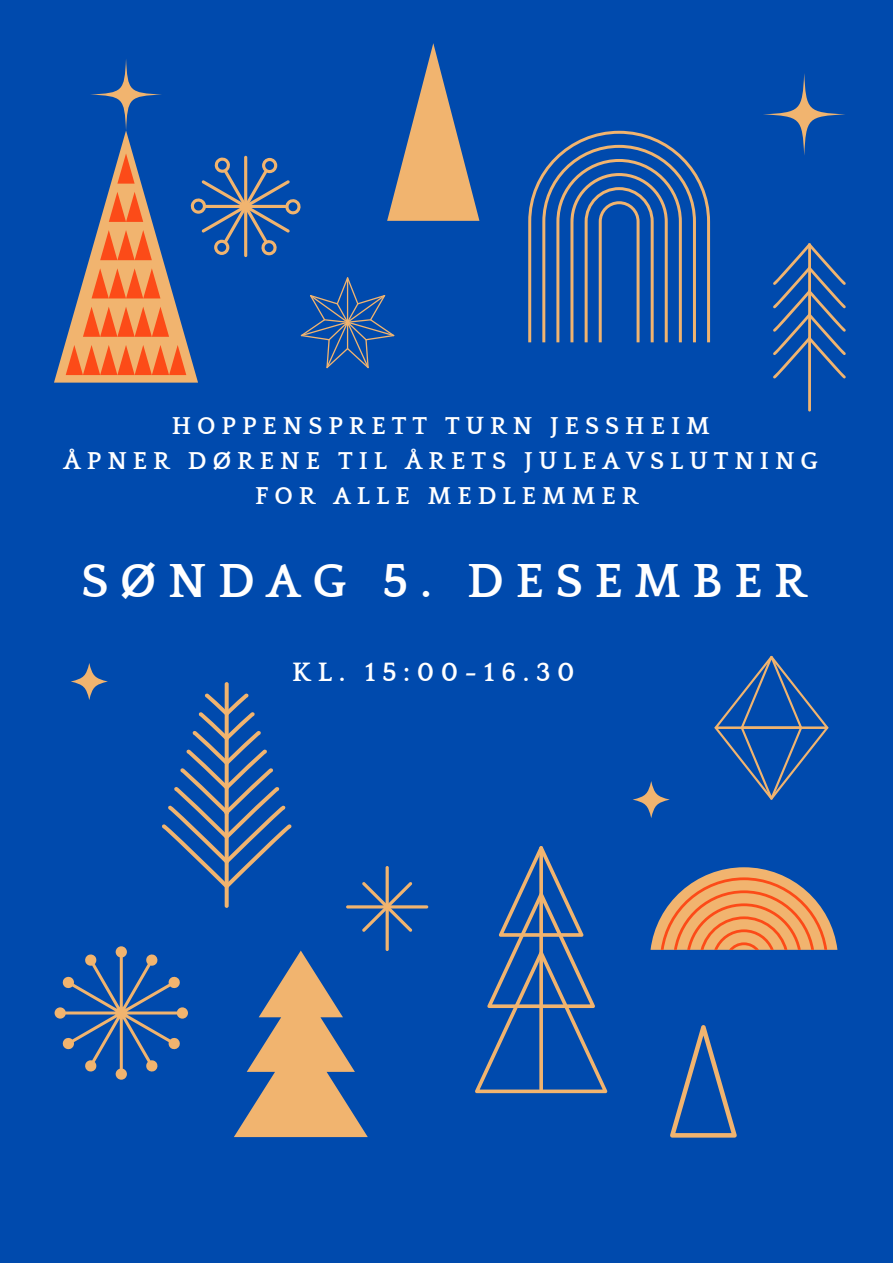
<style>
.page{position:relative;width:893px;height:1263px;background:#004aad}
.page>*{position:absolute;margin:0;border:0;box-sizing:border-box;transform-origin:0 0}
.t1{font:700 49.05px "Quattrocento";letter-spacing:.235em;color:#fff}
.t2{font:700 27.3px "Quattrocento";letter-spacing:.235em;color:#fff}
.t3{font:700 25.05px "Quattrocento";letter-spacing:.235em;color:#fff}
</style>
<div class="page">
<svg style="left:650px;top:867px;width:187px;height:83px"></svg>
<svg style="left:225px;top:682px;width:4px;height:226px"></svg>
<svg style="left:162px;top:693px;width:129px;height:195px"></svg>
<svg style="left:528px;top:131px;width:182px;height:211px"></svg>
<svg style="left:714px;top:656px;width:114px;height:144px"></svg>
<svg style="left:55px;top:946px;width:133px;height:134px"></svg>
<svg style="left:475px;top:846px;width:132px;height:247px"></svg>
<svg style="left:539px;top:846px;width:4px;height:245px"></svg>
<svg style="left:763px;top:73px;width:82px;height:83px"></svg>
<hr style="left:808px;top:244px;width:3px;height:167px;background:#f1b46f">
<svg style="left:773px;top:243px;width:72px;height:135px"></svg>
<svg style="left:71px;top:663px;width:37px;height:37px"></svg>
<svg style="left:632px;top:781px;width:38px;height:37px"></svg>
<svg style="left:385px;top:866px;width:4px;height:42px"></svg>
<hr style="left:346px;top:905px;width:43px;height:3px;background:#f1b46f;border-radius:2px">
<svg style="left:385px;top:905px;width:4px;height:46px"></svg>
<hr style="left:385px;top:905px;width:43px;height:3px;background:#f1b46f;border-radius:2px">
<svg style="left:362px;top:882px;width:50px;height:50px"></svg>
<svg style="left:234px;top:950px;width:134px;height:187px"></svg>
<svg style="left:670px;top:1025px;width:67px;height:112px"></svg>
<svg style="left:54px;top:43px;width:425px;height:340px"></svg>
<p class="t3" style="left:172px;top:412px;width:540px">HOPPENSPRETT TURN JESSHEIM</p>
<p class="t3" style="left:63px;top:447px;width:756px">ÅPNER DØRENE TIL ÅRETS JULEAVSLUTNING</p>
<p class="t3" style="left:255px;top:482px;width:385px">FOR ALLE MEDLEMMER</p>
<p class="t1" style="left:81px;top:555px;width:727px">SØNDAG 5. DESEMBER</p>
<p class="t2" style="left:292px;top:658px;width:284px">KL. 15:00-16.30</p>
</div>
